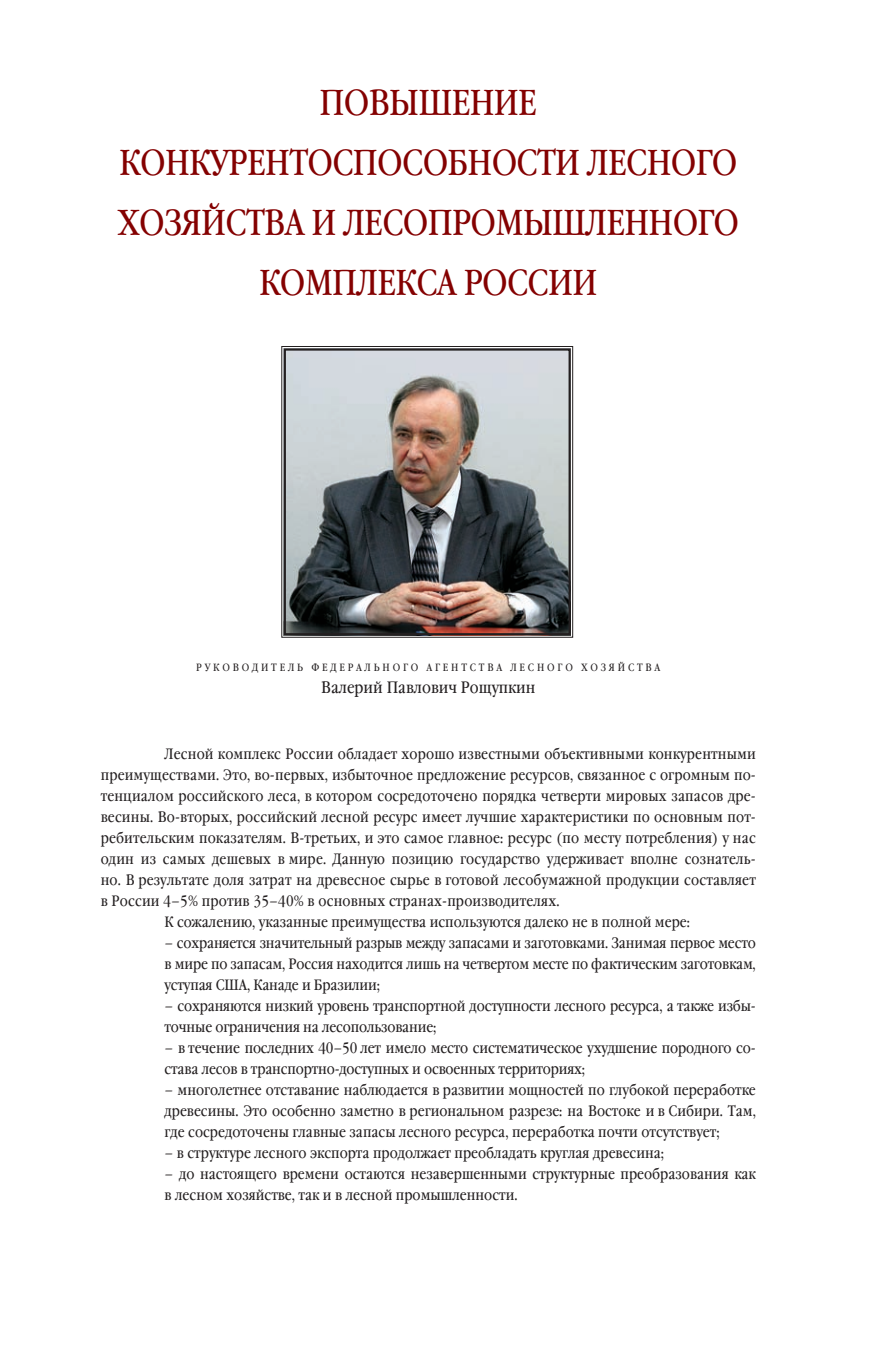
<style>
.page{position:relative;width:891px;height:1359px;background:#fff}
.page>*{position:absolute;margin:0;border:0;box-sizing:border-box;transform-origin:0 0}
.t1{font:36px/60px "Garamond Book Narrow C";letter-spacing:-.02em;color:#840101;text-align:center}
.t2{font:16.5px "Garamond Book Narrow C";color:#231f20}
.t3{font:15px/21px "Garamond Book Narrow C";letter-spacing:.01em;color:#231f20;text-align:justify}
.t4{font:15px/21px "Garamond Book Narrow C";letter-spacing:-.01em;color:#231f20}
.t5{font:10.5px "Garamond Book Narrow C";letter-spacing:.27em;color:#231f20}
</style>
<div class="page">
<img style="left:281px;top:346px;width:292px;height:292px">
<div style="left:284px;top:348px;width:287px;height:287px;border:2px solid #231f20"></div>
<p class="t1" style="left:117px;top:74px;width:623px">ПОВЫШЕНИЕ<br>КОНКУРЕНТОСПОСОБНОСТИ ЛЕСНОГО<br>ХОЗЯЙСТВА И ЛЕСОПРОМЫШЛЕННОГО<br>КОМПЛЕКСА РОССИИ</p>
<p class="t5" style="left:196px;top:661px;width:465px">РУКОВОДИТЕЛЬ ФЕДЕРАЛЬНОГО АГЕНТСТВА ЛЕСНОГО ХОЗЯЙСТВА</p>
<p class="t2" style="left:321px;top:678px;width:216px">Валерий Павлович Рощупкин</p>
<p class="t3" style="left:164px;top:744px;width:593px">Лесной комплекс России обладает хорошо известными объективными конкурентными</p>
<p class="t3" style="left:101px;top:765px;width:656px">преимуществами. Это, во-первых, избыточное предложение ресурсов, связанное с огромным по-</p>
<p class="t3" style="left:101px;top:786px;width:656px">тенциалом российского леса, в котором сосредоточено порядка четверти мировых запасов дре-</p>
<p class="t3" style="left:101px;top:807px;width:656px">весины. Во-вторых, российский лесной ресурс имеет лучшие характеристики по основным пот-</p>
<p class="t3" style="left:101px;top:828px;width:656px">ребительским показателям. В-третьих, и это самое главное: ресурс (по месту потребления) у нас</p>
<p class="t3" style="left:101px;top:849px;width:656px">один из самых дешевых в мире. Данную позицию государство удерживает вполне сознатель-</p>
<p class="t3" style="left:101px;top:870px;width:656px">но. В результате доля затрат на древесное сырье в готовой лесобумажной продукции составляет</p>
<p class="t3" style="left:101px;top:891px;width:460px">в России 4–5% против 35–40% в основных странах-производителях.</p>
<p class="t3" style="left:164px;top:912px;width:527px">К сожалению, указанные преимущества используются далеко не в полной мере:</p>
<p class="t3" style="left:164px;top:933px;width:593px">– сохраняется значительный разрыв между запасами и заготовками. Занимая первое место в мире по запасам, Россия находится лишь на четвертом месте по фактическим заготовкам, уступая США, Канаде и Бразилии;</p>
<p class="t4" style="left:164px;top:996px;width:593px">– сохраняются низкий уровень транспортной доступности лесного ресурса, а также избы&shy;точные ограничения на лесопользование;</p>
<p class="t4" style="left:164px;top:1038px;width:593px">– в течение последних 40–50 лет имело место систематическое ухудшение породного со&shy;става лесов в транспортно-доступных и освоенных территориях;</p>
<p class="t3" style="left:164px;top:1080px;width:593px">– многолетнее отставание наблюдается в развитии мощностей по глубокой переработке древесины. Это особенно заметно в региональном разрезе: на Востоке и в Сибири. Там, где сосредоточены главные запасы лесного ресурса, переработка почти отсутствует;</p>
<p class="t3" style="left:164px;top:1143px;width:501px">– в структуре лесного экспорта продолжает преобладать круглая древесина;</p>
<p class="t3" style="left:164px;top:1164px;width:593px">– до настоящего времени остаются незавершенными структурные преобразования как в лесном хозяйстве, так и в лесной промышленности.</p>
</div>
